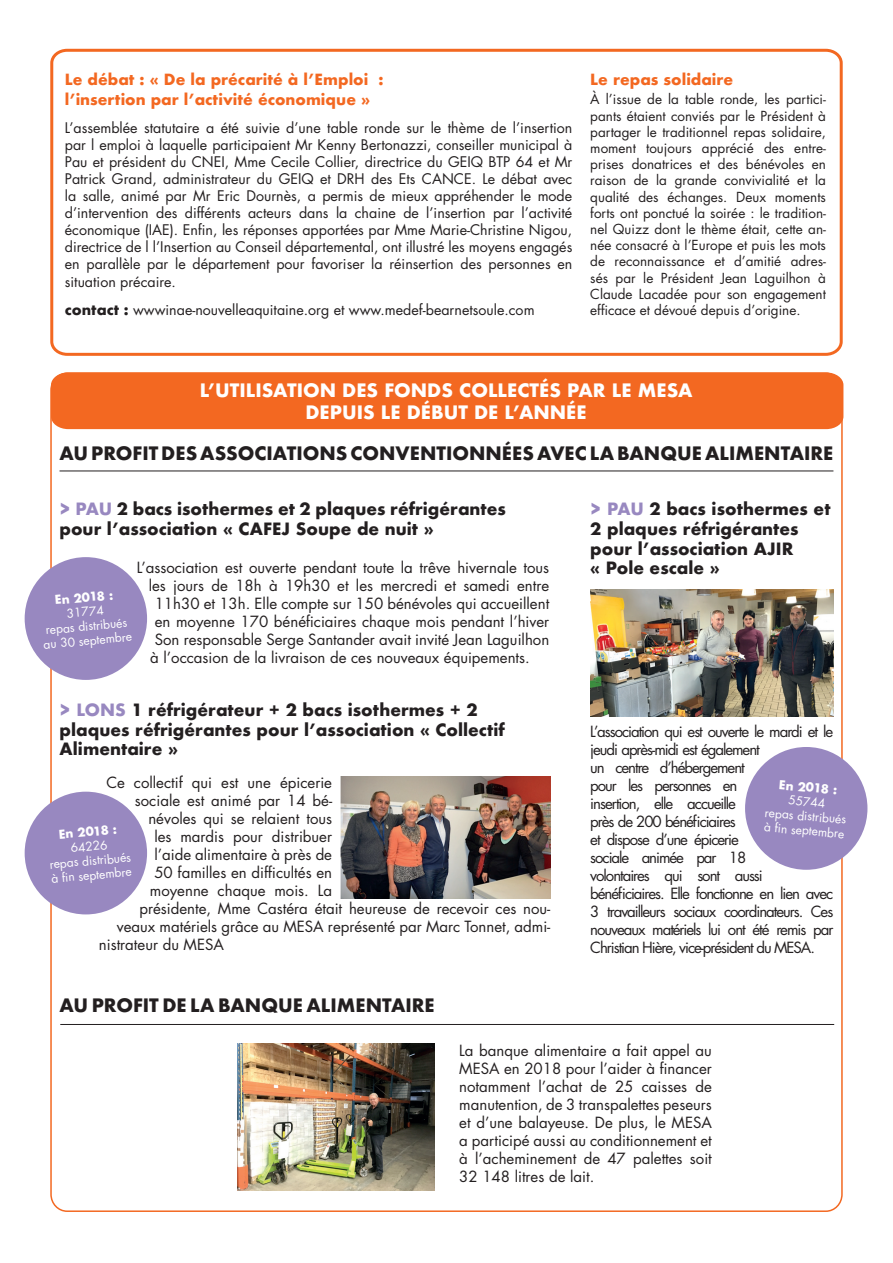
<style>
.page{position:relative;width:893px;height:1263px;background:#fff}
.page>*{position:absolute;margin:0;border:0;box-sizing:border-box;transform-origin:0 0}
.t1{font:700 18px "Futura";color:#231f20}
.t2{font:700 18px/21.6px "Futura";color:#fff;text-align:center}
.t3{font:700 16.5px/19.8px "Futura";color:#231f20}
.t4{font:15px/18px "Futura";color:#231f20;text-align:justify}
.t5{font:15px/18px "Futura";letter-spacing:-.07em;color:#231f20}
.t6{font:700 15px/19.8px "Futura";color:#f36821}
.t7{font:14.25px/17.2px "Futura";color:#231f20;text-align:justify}
.t8{font:13.5px/16.2px "Futura";color:#231f20;text-align:justify}
.t9{font:12px/14.4px "Futura";color:#fff;text-align:center}
.t10{font:700 12px "Futura";color:#fff}
.s1{font-weight:700}
.s2{color:#9888c0}
</style>
<div class="page">
<svg style="left:50px;top:48px;width:793px;height:308px"></svg>
<div style="left:51px;top:372px;width:792px;height:57px;background:#f36821"></div>
<hr style="left:60px;top:471px;width:773px;height:1px;background:#231f20">
<hr style="left:60px;top:1024px;width:774px;height:1px;background:#231f20">
<img style="left:237px;top:1044px;width:198px;height:147px">
<img style="left:590px;top:590px;width:243px;height:127px">
<img style="left:341px;top:776px;width:210px;height:123px">
<div style="left:25px;top:792px;width:122px;height:122px;background:#9888c0;border-radius:50%"></div>
<div style="left:25px;top:557px;width:122px;height:123px;background:#9888c0;border-radius:50%"></div>
<div style="left:745px;top:747px;width:122px;height:123px;background:#9888c0;border-radius:50%"></div>
<p class="t6" style="left:65px;top:70px;width:320px">Le débat : « De la précarité à l’Emploi : l’insertion par l’activité économique »</p>
<p class="t7" style="left:65px;top:119px;width:509px">L’assemblée statutaire a été suivie d’une table ronde sur le thème de l’insertion par l emploi à laquelle participaient Mr Kenny Bertonazzi, conseiller municipal à Pau et président du CNEI, Mme Cecile Collier, directrice du GEIQ BTP 64 et Mr Patrick Grand, administrateur du GEIQ et DRH des Ets CANCE. Le débat avec la salle, animé par Mr Eric Dournès, a permis de mieux appréhender le mode d’intervention des différents acteurs dans la chaine de l’insertion par l’activité économique (IAE). Enfin, les réponses apportées par Mme Marie-Christine Nigou, directrice de l l’Insertion au Conseil départemental, ont illustré les moyens engagés en parallèle par le département pour favoriser la réinsertion des personnes en situation précaire.</p>
<p class="t7" style="left:65px;top:301px;width:471px"><span class="s1">contact :</span> wwwinae-nouvelleaquitaine.org et www.medef-bearnetsoule.com</p>
<p class="t6" style="left:590px;top:70px;width:145px">Le repas solidaire</p>
<p class="t8" style="left:590px;top:91px;width:237px">À l’issue de la table ronde, les partici&shy;pants étaient conviés par le Président à partager le traditionnel repas solidaire, moment toujours apprécié des entre&shy;prises donatrices et des bénévoles en raison de la grande convivialité et la qualité des échanges. Deux moments forts ont ponctué la soirée : le tradition&shy;nel Quizz dont le thème était, cette an&shy;née consacré à l’Europe et puis les mots de reconnaissance et d’amitié adres&shy;sés par le Président Jean Laguilhon à Claude Lacadée pour son engagement efficace et dévoué depuis d’origine.</p>
<p class="t2" style="left:200px;top:380px;width:494px">L’UTILISATION DES FONDS COLLECTÉS PAR LE MESA<br>DEPUIS LE DÉBUT DE L’ANNÉE</p>
<p class="t1" style="left:60px;top:440px;width:775px">AU PROFIT DES ASSOCIATIONS CONVENTIONNÉES AVEC LA BANQUE ALIMENTAIRE</p>
<p class="t3" style="left:60px;top:499px;width:448px"><span class="s2">&gt; PAU</span> 2 bacs isothermes et 2 plaques réfrigérantes pour l’association « CAFEJ Soupe de nuit »</p>
<p class="t4" style="left:137px;top:558px;width:414px">L’association est ouverte pendant toute la trêve hivernale tous</p>
<p class="t4" style="left:149px;top:576px;width:402px">les jours de 18h à 19h30 et les mercredi et samedi entre</p>
<p class="t4" style="left:155px;top:594px;width:396px">11h30 et 13h. Elle compte sur 150 bénévoles qui accueillent</p>
<p class="t4" style="left:155px;top:612px;width:396px">en moyenne 170 bénéficiaires chaque mois pendant l’hiver</p>
<p class="t4" style="left:155px;top:630px;width:396px">Son responsable Serge Santander avait invité Jean Laguilhon</p>
<p class="t4" style="left:150px;top:648px;width:381px">à l’occasion de la livraison de ces nouveaux équipements.</p>
<p class="t3" style="left:60px;top:700px;width:447px"><span class="s2">&gt; LONS</span> 1 réfrigérateur + 2 bacs isothermes + 2 plaques réfrigérantes pour l’association « Collectif<br>Alimentaire »</p>
<p class="t4" style="left:106px;top:773px;width:227px">Ce collectif qui est une épicerie</p>
<p class="t4" style="left:135px;top:791px;width:199px">sociale est animé par 14 bé-</p>
<p class="t4" style="left:148px;top:809px;width:185px">névoles qui se relaient tous</p>
<p class="t4" style="left:154px;top:827px;width:179px">les mardis pour distribuer</p>
<p class="t4" style="left:154px;top:845px;width:179px">l’aide alimentaire à près de</p>
<p class="t4" style="left:154px;top:863px;width:179px">50 familles en difficultés en</p>
<p class="t4" style="left:150px;top:881px;width:184px">moyenne chaque mois. La</p>
<p class="t4" style="left:139px;top:899px;width:412px">présidente, Mme Castéra était heureuse de recevoir ces nou-</p>
<p class="t4" style="left:117px;top:917px;width:435px">veaux matériels grâce au MESA représenté par Marc Tonnet, admi-</p>
<p class="t4" style="left:99px;top:935px;width:127px">nistrateur du MESA</p>
<p class="t10" style="left:54px;top:591px;width:60px;rotate:-5deg">En 2018 :</p>
<p class="t9" style="left:40px;top:608px;width:90px;rotate:-5deg">31774<br>repas distribués au 30 septembre</p>
<p class="t10" style="left:58px;top:826px;width:60px;rotate:-5deg">En 2018 :</p>
<p class="t9" style="left:48px;top:843px;width:83px;rotate:-5deg">64226<br>repas distribués à fi n septembre</p>
<p class="t1" style="left:60px;top:993px;width:377px">AU PROFIT DE LA BANQUE ALIMENTAIRE</p>
<p class="t3" style="left:590px;top:499px;width:242px"><span class="s2">&gt; PAU</span> 2 bacs isothermes et<br>2 plaques réfrigérantes pour l’association AJIR<br>« Pole escale »</p>
<p class="t5" style="left:590px;top:723px;width:245px">L’association qui est ouverte le mardi et le jeudi après-midi est également<br>un centre d’hébergement<br>pour les personnes en<br>insertion, elle accueille<br>près de 200 bénéficiaires<br>et dispose d’une épicerie<br>sociale animée par 18<br>volontaires qui sont aussi bénéficiaires. Elle fonctionne en lien avec<br>3 travailleurs sociaux coordinateurs. Ces nouveaux matériels lui ont été remis par<br>Christian Hière, vice-président du MESA.</p>
<p class="t10" style="left:780px;top:776px;width:60px;rotate:5deg">En 2018 :</p>
<p class="t9" style="left:767px;top:791px;width:83px;rotate:5deg">55744<br>repas distribués à fi n septembre</p>
<p class="t4" style="left:459px;top:1041px;width:254px">La banque alimentaire a fait appel au MESA en 2018 pour l’aider à financer notamment l’achat de 25 caisses de manutention, de 3 transpalettes peseurs et d’une balayeuse. De plus, le MESA a participé aussi au conditionnement et à l’acheminement de 47 palettes soit 32 148 litres de lait.</p>
</div>
